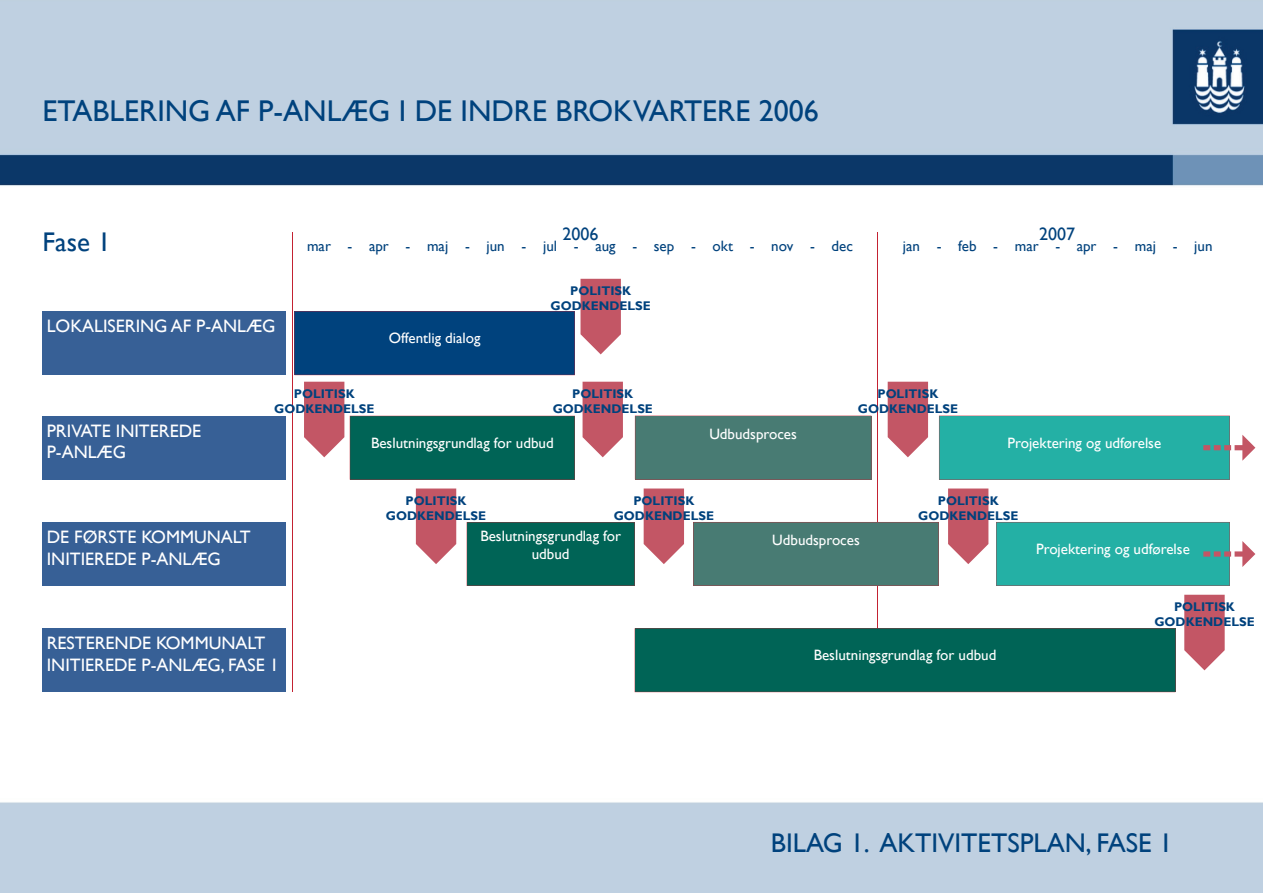
<style>
.page{position:relative;width:1263px;height:893px;background:#fff}
.page>*{position:absolute;margin:0;border:0;box-sizing:border-box;transform-origin:0 0}
.t1{font:30px "Gill Sans";color:#00427d}
.t2{font:27px "Gill Sans";color:#00427d}
.t3{font:18px/21.6px "Gill Sans";color:#fff}
.t4{font:18px "Gill Sans";color:#00427d}
.t5{font:15px "Gill Sans";color:#fff}
.t6{font:15px "Gill Sans";color:#00427d}
.t7{font:700 12.6px/15px "Gill Sans";color:#00427d;text-align:center}
</style>
<div class="page">
<img style="left:0;top:579px;width:420px;height:314px">
<img style="left:42px;top:263px;width:378px;height:316px">
<img style="left:0;top:0;width:1263px;height:263px">
<hr style="left:877px;top:233px;width:1px;height:443px;background:#c32232">
<hr style="left:293px;top:233px;width:1px;height:459px;background:#c32232">
<div style="left:43px;top:311px;width:243px;height:64px;background:#376096"></div>
<div style="left:43px;top:628px;width:243px;height:64px;background:#376096"></div>
<div style="left:295px;top:312px;width:280px;height:63px;background:#00427d"></div>
<hr style="left:294px;top:312px;width:1px;height:63px;background:#c32232">
<hr style="left:295px;top:375px;width:280px;height:1px;background:#c32232">
<hr style="left:574px;top:312px;width:1px;height:63px;background:#c32232">
<hr style="left:295px;top:311px;width:280px;height:1px;background:#c32232">
<div style="left:635px;top:629px;width:540px;height:63px;background:#006456"></div>
<hr style="left:635px;top:629px;width:1px;height:63px;background:#c32232">
<hr style="left:635px;top:692px;width:540px;height:1px;background:#c32232">
<hr style="left:1175px;top:629px;width:1px;height:63px;background:#c32232">
<hr style="left:635px;top:628px;width:540px;height:1px;background:#c32232">
<div style="left:43px;top:522px;width:243px;height:64px;background:#376096"></div>
<div style="left:693px;top:522px;width:246px;height:64px;background:#487b73"></div>
<hr style="left:693px;top:522px;width:1px;height:64px;background:#c32232">
<hr style="left:693px;top:585px;width:246px;height:1px;background:#c32232">
<hr style="left:938px;top:522px;width:1px;height:64px;background:#c32232">
<hr style="left:693px;top:522px;width:246px;height:1px;background:#c32232">
<div style="left:467px;top:522px;width:167px;height:64px;background:#006456"></div>
<hr style="left:467px;top:522px;width:1px;height:64px;background:#c32232">
<hr style="left:467px;top:585px;width:167px;height:1px;background:#c32232">
<hr style="left:634px;top:522px;width:1px;height:64px;background:#c32232">
<hr style="left:467px;top:522px;width:167px;height:1px;background:#c32232">
<div style="left:996px;top:522px;width:233px;height:64px;background:#24b0a5"></div>
<hr style="left:996px;top:522px;width:1px;height:64px;background:#c32232">
<hr style="left:996px;top:585px;width:233px;height:1px;background:#c32232">
<hr style="left:1229px;top:522px;width:1px;height:64px;background:#c32232">
<hr style="left:996px;top:522px;width:233px;height:1px;background:#c32232">
<div style="left:43px;top:416px;width:243px;height:63px;background:#376096"></div>
<div style="left:350px;top:416px;width:225px;height:63px;background:#006456"></div>
<hr style="left:350px;top:416px;width:1px;height:63px;background:#c32232">
<hr style="left:350px;top:479px;width:225px;height:1px;background:#c32232">
<hr style="left:574px;top:416px;width:1px;height:63px;background:#c32232">
<hr style="left:350px;top:416px;width:225px;height:1px;background:#c32232">
<div style="left:635px;top:416px;width:236px;height:63px;background:#487b73"></div>
<hr style="left:635px;top:416px;width:1px;height:63px;background:#c32232">
<hr style="left:635px;top:479px;width:236px;height:1px;background:#c32232">
<hr style="left:871px;top:416px;width:1px;height:63px;background:#c32232">
<hr style="left:635px;top:416px;width:236px;height:1px;background:#c32232">
<div style="left:939px;top:416px;width:290px;height:63px;background:#24b0a5"></div>
<hr style="left:939px;top:416px;width:1px;height:63px;background:#c32232">
<hr style="left:939px;top:479px;width:290px;height:1px;background:#c32232">
<hr style="left:1229px;top:416px;width:1px;height:63px;background:#c32232">
<hr style="left:939px;top:416px;width:290px;height:1px;background:#c32232">
<svg style="left:415px;top:488px;width:5px;height:76px"></svg>
<svg style="left:303px;top:382px;width:41px;height:75px"></svg>
<svg style="left:1229px;top:540px;width:1px;height:27px"></svg>
<svg style="left:1229px;top:434px;width:1px;height:27px"></svg>
<h1 class="t1" style="left:43px;top:93px;width:778px">ETABLERING AF P-ANLÆG I DE INDRE BROKVARTERE 2006</h1>
<h2 class="t2" style="left:43px;top:226px;width:70px">Fase 1</h2>
<p class="t3" style="left:47px;top:315px;width:230px">LOKALISERING AF P-ANLÆG</p>
<p class="t4" style="left:562px;top:223px;width:37px">2006</p>
<p class="t6" style="left:307px;top:238px;width:547px">mar - apr - maj - jun - jul - aug - sep - okt - nov - dec</p>
<p class="t5" style="left:389px;top:330px;width:93px">Offentlig dialog</p>
<p class="t7" style="left:551px;top:283px;width:102px">POLITISK<br>GODKENDELSE</p>
<p class="t4" style="left:1039px;top:223px;width:37px">2007</p>
<p class="t6" style="left:903px;top:238px;width:311px">jan - feb - mar - apr - maj - jun</p>
<p class="t3" style="left:47px;top:420px;width:156px">PRIVATE INITEREDE<br>P-ANLÆG</p>
<p class="t7" style="left:274px;top:386px;width:102px">POLITISK<br>GODKENDELSE</p>
<p class="t7" style="left:553px;top:386px;width:102px">POLITISK<br>GODKENDELSE</p>
<p class="t5" style="left:371px;top:434px;width:184px">Beslutningsgrundlag for udbud</p>
<p class="t5" style="left:709px;top:425px;width:89px">Udbudsproces</p>
<p class="t7" style="left:858px;top:386px;width:102px">POLITISK<br>GODKENDELSE</p>
<p class="t5" style="left:1007px;top:434px;width:155px">Projektering og udførelse</p>
<p class="t7" style="left:386px;top:493px;width:102px">POLITISK<br>GODKENDELSE</p>
<p class="t7" style="left:918px;top:493px;width:102px">POLITISK<br>GODKENDELSE</p>
<p class="t7" style="left:614px;top:493px;width:102px">POLITISK<br>GODKENDELSE</p>
<p class="t3" style="left:47px;top:526px;width:206px">DE FØRSTE KOMMUNALT<br>INITIEREDE P-ANLÆG</p>
<p class="t5" style="left:480px;top:528px;width:142px">Beslutningsgrundlag for</p>
<p class="t5" style="left:772px;top:532px;width:89px">Udbudsproces</p>
<p class="t5" style="left:532px;top:546px;width:39px">udbud</p>
<p class="t5" style="left:1036px;top:540px;width:155px">Projektering og udførelse</p>
<p class="t3" style="left:47px;top:632px;width:234px">RESTERENDE KOMMUNALT<br>INITIEREDE P-ANLÆG, FASE 1</p>
<p class="t5" style="left:814px;top:647px;width:184px">Beslutningsgrundlag for udbud</p>
<p class="t7" style="left:1154px;top:599px;width:102px">POLITISK<br>GODKENDELSE</p>
<h2 class="t2" style="left:771px;top:827px;width:403px">BILAG 1. AKTIVITETSPLAN, FASE 1</h2>
</div>
